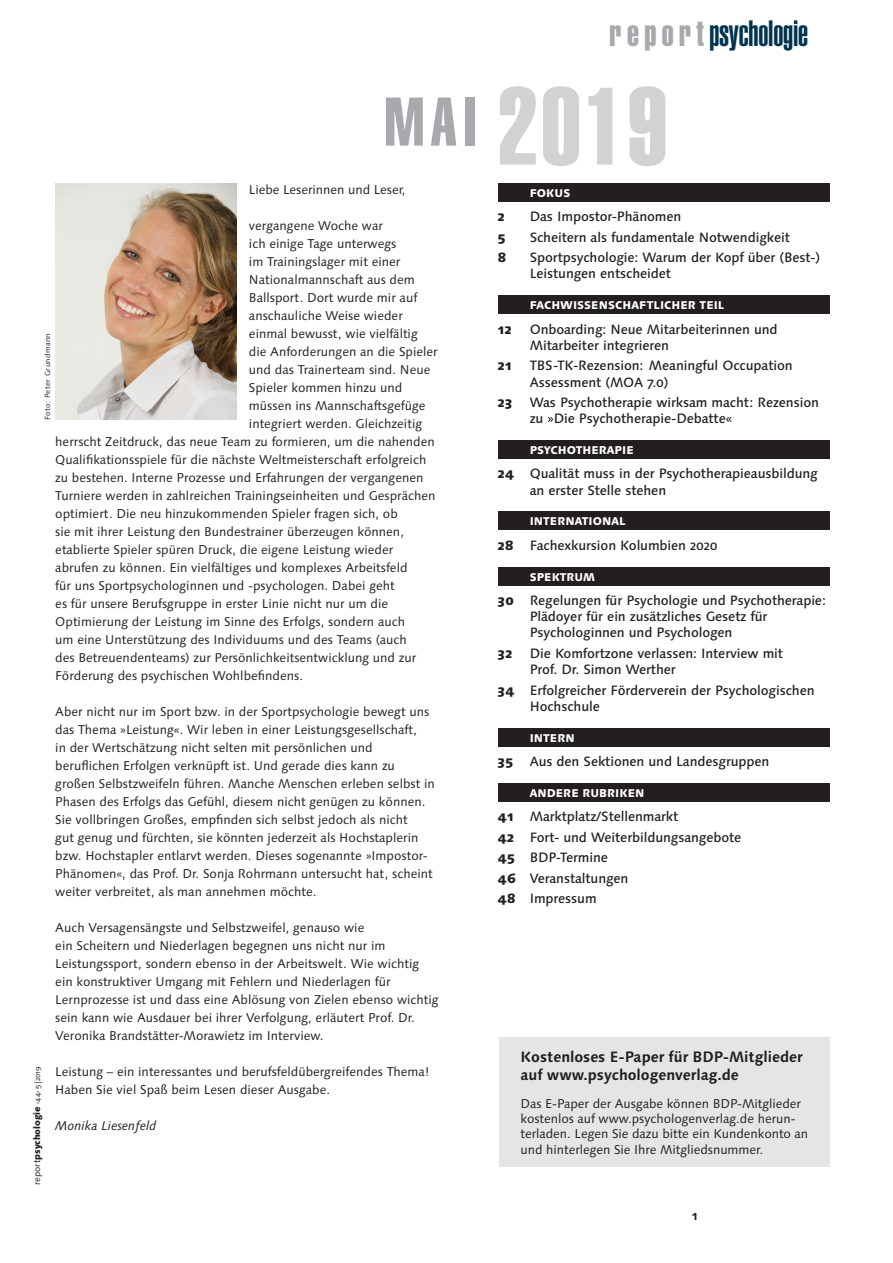
<style>
.page{position:relative;width:893px;height:1263px;background:#fff}
.page>*{position:absolute;margin:0;border:0;box-sizing:border-box;transform-origin:0 0}
.t1{font:108px "Helvetica Extra Compressed";color:#d1d2d4}
.t2{font:900 extra-condensed 36px "Helvetica";letter-spacing:-.005em;color:#00344e}
.t3{font:700 15px/18px "Linotype Syntax Os F";letter-spacing:-.005em;color:#231f20}
.t4{font:500 13.5px/16.2px "Linotype Syntax Os F";letter-spacing:-.01em;color:#231f20}
.t5{font:800 13.5px "Linotype Syntax Os F";letter-spacing:.05em;color:#231f20}
.t6{font:12.75px/18px "Linotype Syntax Os F";color:#231f20}
.t7{font:italic 12.75px "Linotype Syntax Os F";color:#231f20}
.t8{font:700 12.75px "Linotype Syntax Os F";color:#231f20}
.t9{font:800 11.25px "Linotype Syntax Os F";color:#fff}
.t10{font:800 9px "Linotype Syntax Os F";letter-spacing:-.015em;color:#231f20}
.t11{font:7.5px "Linotype Syntax Os F";letter-spacing:.05em;color:#231f20}
.s1{font-family:"Helvetica Extra Compressed";font-weight:400;font-stretch:normal;color:#a8a9ad}
.s2{font-weight:400}
.s3{font-weight:400;font-size:7.5px}
.s4{font-weight:800}
</style>
<div class="page">
<div style="left:499px;top:1037px;width:331px;height:129px;background:#e4e5e7"></div>
<div style="left:498px;top:183px;width:331px;height:18px;background:#231f20"></div>
<div style="left:498px;top:296px;width:331px;height:18px;background:#231f20"></div>
<div style="left:498px;top:440px;width:331px;height:18px;background:#231f20"></div>
<div style="left:498px;top:512px;width:331px;height:18px;background:#231f20"></div>
<div style="left:498px;top:567px;width:331px;height:18px;background:#231f20"></div>
<div style="left:498px;top:728px;width:331px;height:18px;background:#231f20"></div>
<div style="left:498px;top:783px;width:331px;height:18px;background:#231f20"></div>
<img style="left:55px;top:183px;width:181px;height:237px">
<h2 class="t2" style="left:610px;top:12px;width:200px"><span class="s1">r ep o rt</span> psychologie</h2>
<h1 class="t1" style="left:384px;top:61px;width:285px"><sup>MAI</sup> 2019</h1>
<p class="t6" style="left:249px;top:181px;width:158px">Liebe Leserinnen und Leser,</p>
<p class="t6" style="left:249px;top:217px;width:136px">vergangene Woche war</p>
<p class="t6" style="left:249px;top:235px;width:149px">ich einige Tage unterwegs</p>
<p class="t6" style="left:249px;top:253px;width:153px">im Trainingslager mit einer</p>
<p class="t6" style="left:249px;top:271px;width:167px">Nationalmannschaft aus dem</p>
<p class="t6" style="left:249px;top:289px;width:170px">Ballsport. Dort wurde mir auf</p>
<p class="t6" style="left:249px;top:307px;width:155px">anschauliche Weise wieder</p>
<p class="t6" style="left:249px;top:325px;width:170px">einmal bewusst, wie vielfältig</p>
<p class="t6" style="left:249px;top:343px;width:190px">die Anforderungen an die Spieler</p>
<p class="t6" style="left:249px;top:361px;width:183px">und das Trainerteam sind. Neue</p>
<p class="t6" style="left:249px;top:379px;width:155px">Spieler kommen hinzu und</p>
<p class="t6" style="left:249px;top:397px;width:178px">müssen ins Mannschaftsgefüge</p>
<p class="t6" style="left:249px;top:415px;width:175px">integriert werden. Gleichzeitig</p>
<p class="t6" style="left:55px;top:433px;width:381px">herrscht Zeitdruck, das neue Team zu formieren, um die nahenden</p>
<p class="t6" style="left:55px;top:451px;width:373px">Qualifikationsspiele für die nächste Weltmeisterschaft erfolgreich</p>
<p class="t6" style="left:55px;top:469px;width:370px">zu bestehen. Interne Prozesse und Erfahrungen der vergangenen</p>
<p class="t6" style="left:55px;top:487px;width:382px">Turniere werden in zahlreichen Trainingseinheiten und Gesprächen</p>
<p class="t6" style="left:55px;top:505px;width:344px">optimiert. Die neu hinzukommenden Spieler fragen sich, ob</p>
<p class="t6" style="left:55px;top:523px;width:350px">sie mit ihrer Leistung den Bundestrainer überzeugen können,</p>
<p class="t6" style="left:55px;top:541px;width:340px">etablierte Spieler spüren Druck, die eigene Leistung wieder</p>
<p class="t6" style="left:55px;top:559px;width:354px">abrufen zu können. Ein vielfältiges und komplexes Arbeitsfeld</p>
<p class="t6" style="left:55px;top:577px;width:341px">für uns Sportpsychologinnen und -psychologen. Dabei geht</p>
<p class="t6" style="left:55px;top:595px;width:334px">es für unsere Berufsgruppe in erster Linie nicht nur um die</p>
<p class="t6" style="left:55px;top:613px;width:351px">Optimierung der Leistung im Sinne des Erfolgs, sondern auch</p>
<p class="t6" style="left:55px;top:631px;width:353px">um eine Unterstützung des Individuums und des Teams (auch</p>
<p class="t6" style="left:55px;top:649px;width:363px">des Betreuendenteams) zur Persönlichkeitsentwicklung und zur</p>
<p class="t6" style="left:55px;top:667px;width:249px">Förderung des psychischen Wohlbefindens.</p>
<p class="t6" style="left:55px;top:703px;width:381px">Aber nicht nur im Sport bzw. in der Sportpsychologie bewegt uns das Thema »Leistung«. Wir leben in einer Leistungsgesellschaft,<br>in der Wertschätzung nicht selten mit persönlichen und beruflichen Erfolgen verknüpft ist. Und gerade dies kann zu großen Selbstzweifeln führen. Manche Menschen erleben selbst in Phasen des Erfolgs das Gefühl, diesem nicht genügen zu können.<br>Sie vollbringen Großes, empfinden sich selbst jedoch als nicht<br>gut genug und fürchten, sie könnten jederzeit als Hochstaplerin bzw. Hochstapler entlarvt werden. Dieses sogenannte »Impostor-Phänomen«, das Prof. Dr. Sonja Rohrmann untersucht hat, scheint weiter verbreitet, als man annehmen möchte.</p>
<p class="t6" style="left:55px;top:919px;width:385px">Auch Versagensängste und Selbstzweifel, genauso wie<br>ein Scheitern und Niederlagen begegnen uns nicht nur im Leistungssport, sondern ebenso in der Arbeitswelt. Wie wichtig ein konstruktiver Umgang mit Fehlern und Niederlagen für Lernprozesse ist und dass eine Ablösung von Zielen ebenso wichtig sein kann wie Ausdauer bei ihrer Verfolgung, erläutert Prof. Dr.<br>Veronika Brandstätter-Morawietz im Interview.</p>
<p class="t6" style="left:55px;top:1063px;width:375px">Leistung – ein interessantes und berufsfeldübergreifendes Thema!<br>Haben Sie viel Spaß beim Lesen dieser Ausgabe.</p>
<p class="t7" style="left:55px;top:1118px;width:103px">Monika Liesenfeld</p>
<p class="t11" style="left:43px;top:420px;width:88px;rotate:-90deg">Foto: Peter Grundmann</p>
<p class="t10" style="left:31px;top:1185px;width:120px;rotate:-90deg"><span class="s2">report</span>psychologie <span class="s3">‹44› 5|2019</span></p>
<p class="t9" style="left:530px;top:186px;width:42px">FOKUS</p>
<p class="t5" style="left:498px;top:208px;width:8px">2</p>
<p class="t4" style="left:530px;top:209px;width:153px">Das Impostor-Phänomen</p>
<p class="t5" style="left:498px;top:229px;width:9px">5</p>
<p class="t4" style="left:530px;top:229px;width:262px">Scheitern als fundamentale Notwendigkeit</p>
<p class="t5" style="left:498px;top:249px;width:10px">8</p>
<p class="t4" style="left:530px;top:250px;width:292px">Sportpsychologie: Warum der Kopf über (Best-)<br>Leistungen entscheidet</p>
<p class="t9" style="left:530px;top:298px;width:196px">FACHWISSENSCHAFTLICHER TEIL</p>
<p class="t5" style="left:498px;top:320px;width:15px">12</p>
<p class="t4" style="left:530px;top:321px;width:250px">Onboarding: Neue Mitarbeiterinnen und<br>Mitarbeiter integrieren</p>
<p class="t5" style="left:498px;top:357px;width:15px">21</p>
<p class="t4" style="left:530px;top:358px;width:264px">TBS-TK-Rezension: Meaningful Occupation<br>Assessment (MOA 7.0)</p>
<p class="t5" style="left:498px;top:394px;width:16px">23</p>
<p class="t4" style="left:530px;top:394px;width:291px">Was Psychotherapie wirksam macht: Rezension zu »Die Psychotherapie-Debatte«</p>
<p class="t9" style="left:530px;top:443px;width:105px">PSYCHOTHERAPIE</p>
<p class="t4" style="left:530px;top:466px;width:290px;text-indent:-32px"><span class="s4">24</span> Qualität muss in der Psychotherapieausbildung an erster Stelle stehen</p>
<p class="t9" style="left:530px;top:514px;width:98px">INTERNATIONAL</p>
<p class="t4" style="left:498px;top:537px;width:221px"><span class="s4">28</span> Fachexkursion Kolumbien 2020</p>
<p class="t9" style="left:530px;top:570px;width:67px">SPEKTRUM</p>
<p class="t4" style="left:530px;top:592px;width:298px;text-indent:-32px"><span class="s4">30</span> Regelungen für Psychologie und Psychotherapie:<br>Plädoyer für ein zusätzliches Gesetz für<br>Psychologinnen und Psychologen</p>
<p class="t5" style="left:498px;top:645px;width:16px">32</p>
<p class="t4" style="left:530px;top:645px;width:255px">Die Komfortzone verlassen: Interview mit<br>Prof. Dr. Simon Werther</p>
<p class="t4" style="left:530px;top:682px;width:286px;text-indent:-32px"><span class="s4">34</span> Erfolgreicher Förderverein der Psychologischen<br>Hochschule</p>
<p class="t9" style="left:530px;top:730px;width:47px">INTERN</p>
<p class="t4" style="left:498px;top:753px;width:273px"><span class="s4">35</span> Aus den Sektionen und Landesgruppen</p>
<p class="t9" style="left:530px;top:786px;width:116px">ANDERE RUBRIKEN</p>
<p class="t4" style="left:498px;top:806px;width:245px;line-height:20.4px"><span class="s4">41</span> Marktplatz/Stellenmarkt<br><span class="s4">42</span> Fort- und Weiterbildungsangebote<br><span class="s4">45</span> BDP-Termine<br><span class="s4">46</span> Veranstaltungen<br><span class="s4">48</span> Impressum</p>
<p class="t3" style="left:520px;top:1047px;width:284px">Kostenloses E-Paper für BDP-Mitglieder auf www.psychologenverlag.de</p>
<p class="t6" style="left:520px;top:1096px;width:289px;line-height:15.3px">Das E-Paper der Ausgabe können BDP-Mitglieder kostenlos auf www.psychologenverlag.de herun&shy;terladen. Legen Sie dazu bitte ein Kundenkonto an und hinterlegen Sie Ihre Mitgliedsnummer.</p>
<p class="t8" style="left:692px;top:1208px;width:7px">1</p>
</div>
